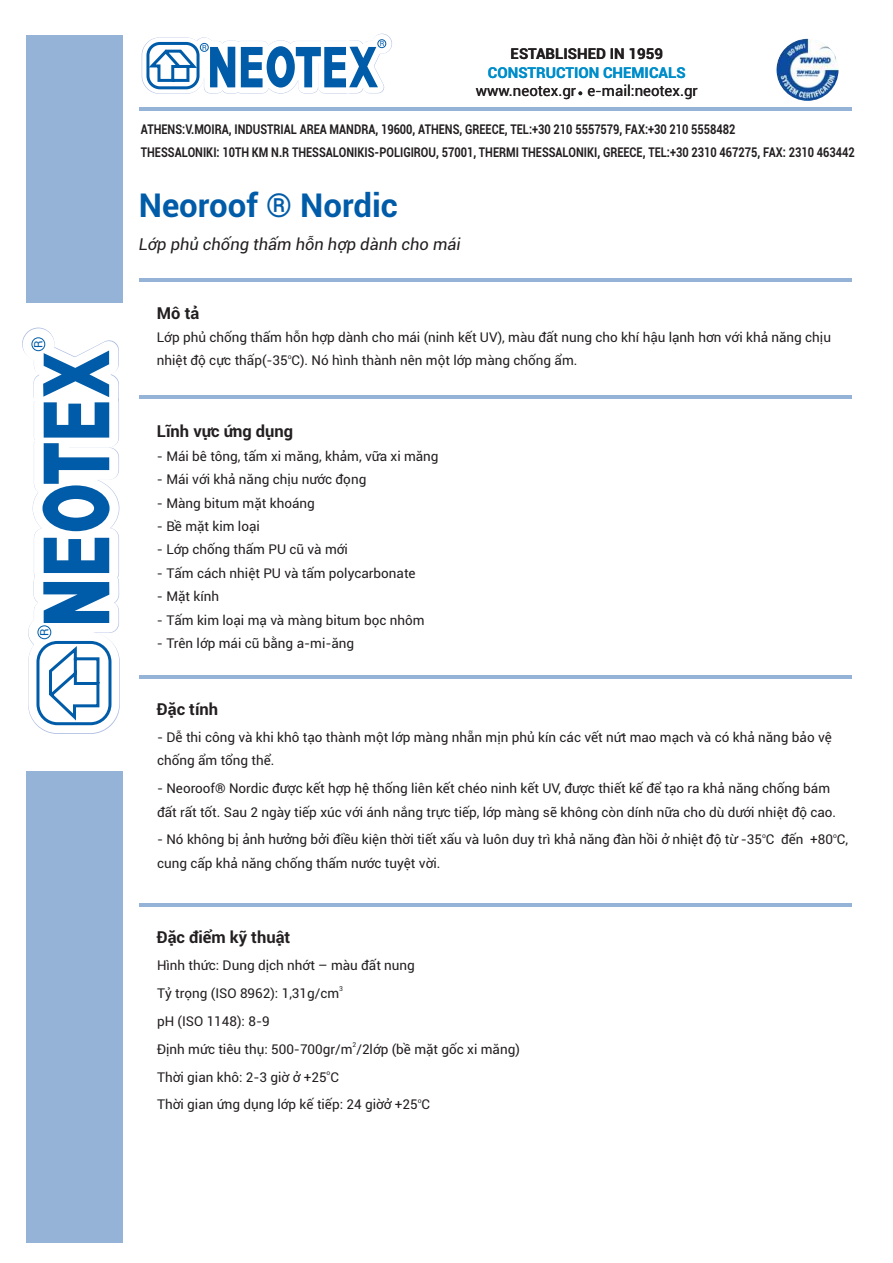
<style>
.page{position:relative;width:893px;height:1263px;background:#fff}
.page>*{position:absolute;margin:0;border:0;box-sizing:border-box;transform-origin:0 0}
.t1{font:700 33px "Roboto";color:#005ca8}
.t2{font:700 16.5px "Roboto";color:#231f20}
.t3{font:italic 16.5px "Roboto";color:#231f20}
.t4{font:15px "Roboto";color:#231f20}
.t5{font:700 15px "Roboto";color:#008ecb}
.t6{font:700 15px "Roboto";color:#231f20}
.t7{font:13.5px/23.4px "Roboto";color:#231f20}
.t8{font:700 13.5px/23.4px "Roboto";color:#231f20;scale:.82 1}
.t9{font:11.55px "Roboto";color:#005ca8}
.t10{font:7.2px "Roboto";color:#005ca8}
.t11{font:6.75px "Roboto";color:#231f20}
</style>
<div class="page">
<hr style="left:139px;top:279px;width:713px;height:3px;background:#94b3d6">
<hr style="left:139px;top:108px;width:713px;height:3px;background:#94b3d6">
<div style="left:26px;top:35px;width:96px;height:267px;background:#94b3d6"></div>
<div style="left:26px;top:771px;width:96px;height:472px;background:#94b3d6"></div>
<hr style="left:139px;top:676px;width:713px;height:3px;background:#94b3d6">
<hr style="left:139px;top:396px;width:713px;height:3px;background:#94b3d6">
<svg style="left:578px;top:91px;width:4px;height:4px"></svg>
<img style="left:776px;top:39px;width:62px;height:62px;border-radius:50%">
<svg style="left:139px;top:33px;width:259px;height:75px"></svg>
<div style="left:146px;top:42px;width:54px;height:47px;border:3px solid #005ca8;border-radius:12px"></div>
<div style="left:200px;top:43px;width:9px;height:9px;border:1px solid #005ca8;border-radius:50%"></div>
<div style="left:377px;top:39px;width:9px;height:9px;border:1px solid #005ca8;border-radius:50%"></div>
<div style="left:349px;top:63px;width:6px;height:9px;background:#fff"></div>
<svg style="left:22px;top:327px;width:141px;height:407px"></svg>
<svg style="left:32px;top:338px;width:78px;height:386px"></svg>
<div style="left:36px;top:641px;width:75px;height:84px;border:3px solid #005ca8;border-radius:19px"></div>
<div style="left:38px;top:625px;width:13px;height:14px;border:1px solid #005ca8;border-radius:50%"></div>
<div style="left:32px;top:337px;width:13px;height:14px;border:1px solid #005ca8;border-radius:50%"></div>
<div style="left:70px;top:392px;width:12px;height:5px;background:#fff"></div>
<hr style="left:139px;top:904px;width:713px;height:3px;background:#94b3d6">
<p class="t9" style="left:34px;top:348px;width:9px;rotate:-90deg">R</p>
<p class="t9" style="left:40px;top:636px;width:9px;rotate:-90deg">R</p>
<p class="t10" style="left:202px;top:45px;width:6px">R</p>
<p class="t10" style="left:380px;top:41px;width:6px">R</p>
<p class="t6" style="left:511px;top:48px;width:154px">ESTABLISHED IN 1959</p>
<p class="t4" style="left:476px;top:85px;width:224px">www.neotex.gr e-mail:neotex.gr</p>
<p class="t5" style="left:488px;top:66px;width:199px">CONSTRUCTION CHEMICALS</p>
<p class="t8" style="left:141px;top:119px;width:872px">ATHENS:V.MOIRA, INDUSTRIAL AREA MANDRA, 19600, ATHENS, GREECE, TEL:+30 210 5557579, FAX:+30 210 5558482<br>THESSALONIKI: 10TH KM N.R THESSALONIKIS-POLIGIROU, 57001, THERMI THESSALONIKI, GREECE, TEL:+30 2310 467275, FAX: 2310 463442</p>
<h1 class="t1" style="left:139px;top:192px;width:261px">Neoroof ® Nordic</h1>
<p class="t3" style="left:139px;top:237px;width:324px">Lớp phủ chống thấm hỗn hợp dành cho mái</p>
<p class="t2" style="left:157px;top:306px;width:44px">Mô tả</p>
<p class="t7" style="left:157px;top:327px;width:676px">Lớp phủ chống thấm hỗn hợp dành cho mái (ninh kết UV), màu đất nung cho khí hậu lạnh hơn với khả năng chịu</p>
<p class="t11" style="left:288px;top:353px;width:5px">o</p>
<p class="t7" style="left:157px;top:350px;width:422px">nhiệt độ cực thấp(-35 C). Nó hình thành nên một lớp màng chống ẩm.</p>
<p class="t2" style="left:157px;top:425px;width:138px">Lĩnh vực ứng dụng</p>
<p class="t7" style="left:157px;top:446px;width:283px">- Mái bê tông, tấm xi măng, khảm, vữa xi măng</p>
<p class="t7" style="left:157px;top:469px;width:211px">- Mái với khả năng chịu nước đọng</p>
<p class="t7" style="left:157px;top:492px;width:159px">- Màng bitum mặt khoáng</p>
<p class="t7" style="left:157px;top:516px;width:104px">- Bề mặt kim loại</p>
<p class="t7" style="left:157px;top:539px;width:193px">- Lớp chống thấm PU cũ và mới</p>
<p class="t7" style="left:157px;top:563px;width:260px">- Tấm cách nhiệt PU và tấm polycarbonate</p>
<p class="t7" style="left:157px;top:586px;width:64px">- Mặt kính</p>
<p class="t7" style="left:157px;top:609px;width:269px">- Tấm kim loại mạ và màng bitum bọc nhôm</p>
<p class="t7" style="left:157px;top:633px;width:199px">- Trên lớp mái cũ bằng a-mi-ăng</p>
<p class="t2" style="left:157px;top:702px;width:63px">Đặc tính</p>
<p class="t7" style="left:157px;top:727px;width:676px">- Dễ thi công và khi khô tạo thành một lớp màng nhẵn mịn phủ kín các vết nứt mao mạch và có khả năng bảo vệ chống ẩm tổng thể.</p>
<p class="t7" style="left:157px;top:778px;width:681px">- Neoroof® Nordic được kết hợp hệ thống liên kết chéo ninh kết UV, được thiết kế để tạo ra khả năng chống bám đất rất tốt. Sau 2 ngày tiếp xúc với ánh nắng trực tiếp, lớp màng sẽ không còn dính nữa cho dù dưới nhiệt độ cao.</p>
<p class="t11" style="left:762px;top:833px;width:5px">o</p>
<p class="t11" style="left:833px;top:833px;width:5px">o</p>
<p class="t7" style="left:157px;top:829px;width:693px">- Nó không bị ảnh hưởng bởi điều kiện thời tiết xấu và luôn duy trì khả năng đàn hồi ở nhiệt độ từ -35 C đến +80 C, cung cấp khả năng chống thấm nước tuyệt vời.</p>
<p class="t2" style="left:157px;top:930px;width:135px">Đặc điểm kỹ thuật</p>
<p class="t7" style="left:157px;top:955px;width:259px">Hình thức: Dung dịch nhớt – màu đất nung</p>
<p class="t11" style="left:339px;top:986px;width:5px">3</p>
<p class="t7" style="left:157px;top:980px;width:184px;line-height:27.9px">Tỷ trọng (ISO 8962): 1,31g/cm pH (ISO 1148): 8-9</p>
<p class="t11" style="left:353px;top:1042px;width:5px">2</p>
<p class="t7" style="left:157px;top:1038px;width:364px">Định mức tiêu thụ: 500-700gr/m /2lớp (bề mặt gốc xi măng)</p>
<p class="t11" style="left:327px;top:1070px;width:5px">o</p>
<p class="t7" style="left:157px;top:1066px;width:183px">Thời gian khô: 2-3 giờ ở +25 C</p>
<p class="t7" style="left:157px;top:1094px;width:275px">Thời gian ứng dụng lớp kế tiếp: 24 giờở +25 C</p>
<p class="t11" style="left:418px;top:1097px;width:5px">o</p>
</div>
